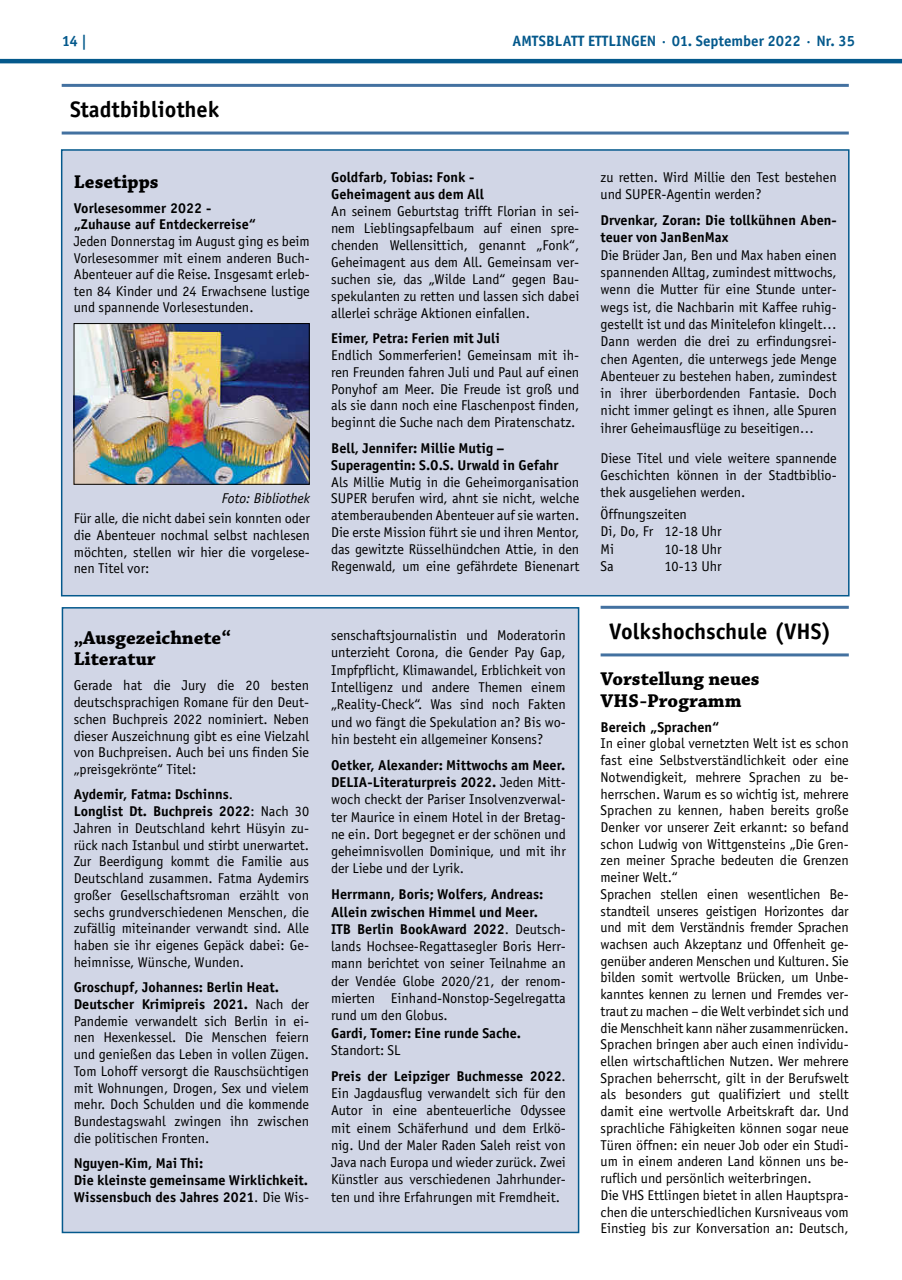
<style>
.page{position:relative;width:902px;height:1280px;background:#fff}
.page>*{position:absolute;margin:0;border:0;box-sizing:border-box;transform-origin:0 0}
.t1{font:700 22.5px "Officina Sans";color:#000}
.t2{font:700 19.5px/21.3px "Chaparral Pro";color:#000}
.t3{font:700 15px "Officina Sans";color:#04598c}
.t4{font:14.25px/17.2px "Officina Sans";color:#000;text-align:justify}
.t5{font:700 14.25px/17px "Officina Sans";color:#000}
.t6{font:italic 14.25px "Officina Sans";color:#000}
.s1{font-weight:700}
.s2{font-weight:400}
</style>
<div class="page">
<hr style="left:0;top:59px;width:901px;height:4px;background:#04598c">
<div style="left:62px;top:607px;width:517px;height:626px;background:#d1d6e6;border:2px solid #04598c"></div>
<div style="left:61px;top:149px;width:788px;height:447px;background:#d1d6e6;border:2px solid #04598c"></div>
<img style="left:76px;top:325px;width:231px;height:158px">
<div style="left:74px;top:323px;width:235px;height:162px;border:1px solid #000"></div>
<hr style="left:62px;top:84px;width:786px;height:3px;background:#4371a0">
<hr style="left:62px;top:132px;width:786px;height:3px;background:#4371a0">
<hr style="left:600px;top:606px;width:248px;height:3px;background:#4371a0">
<hr style="left:600px;top:653px;width:248px;height:3px;background:#4371a0">
<p class="t3" style="left:62px;top:32px;width:27px">14 |</p>
<p class="t3" style="left:512px;top:32px;width:344px">AMTSBLATT ETTLINGEN · 01. September 2022 · Nr. 35</p>
<h1 class="t1" style="left:70px;top:95px;width:151px">Stadtbibliothek</h1>
<h2 class="t2" style="left:74px;top:172px;width:86px">Lesetipps</h2>
<p class="t5" style="left:74px;top:200px;width:184px">Vorlesesommer 2022 - „Zuhause auf Entdeckerreise“</p>
<p class="t4" style="left:74px;top:233px;width:238px;line-height:16.6px">Jeden Donnerstag im August ging es beim Vorlesesommer mit einem anderen Buch-Abenteuer auf die Reise. Insgesamt erleb&shy;ten 84 Kinder und 24 Erwachsene lustige und spannende Vorlesestunden.</p>
<p class="t6" style="left:222px;top:489px;width:90px">Foto: Bibliothek</p>
<p class="t4" style="left:74px;top:510px;width:238px;line-height:16.6px">Für alle, die nicht dabei sein konnten oder die Abenteuer nochmal selbst nachlesen möchten, stellen wir hier die vorgelese&shy;nen Titel vor:</p>
<p class="t5" style="left:331px;top:169px;width:154px">Goldfarb, Tobias: Fonk -<br>Geheimagent aus dem All</p>
<p class="t4" style="left:331px;top:203px;width:250px">An seinem Geburtstag trifft Florian in sei&shy;nem Lieblingsapfelbaum auf einen spre&shy;chenden Wellensittich, genannt „Fonk“, Geheimagent aus dem All. Gemeinsam ver&shy;suchen sie, das „Wilde Land“ gegen Bau&shy;spekulanten zu retten und lassen sich dabei allerlei schräge Aktionen einfallen.</p>
<p class="t5" style="left:331px;top:329px;width:170px">Eimer, Petra: Ferien mit Juli</p>
<p class="t4" style="left:331px;top:347px;width:250px">Endlich Sommerferien! Gemeinsam mit ih&shy;ren Freunden fahren Juli und Paul auf einen Ponyhof am Meer. Die Freude ist groß und als sie dann noch eine Flaschenpost finden, beginnt die Suche nach dem Piratenschatz.</p>
<p class="t5" style="left:331px;top:439px;width:229px">Bell, Jennifer: Millie Mutig –<br>Superagentin: S.O.S. Urwald in Gefahr</p>
<p class="t4" style="left:331px;top:473px;width:250px">Als Millie Mutig in die Geheimorganisation SUPER berufen wird, ahnt sie nicht, welche atemberaubenden Abenteuer auf sie warten.<br>Die erste Mission führt sie und ihren Mentor, das gewitzte Rüsselhündchen Attie, in den Regenwald, um eine gefährdete Bienenart</p>
<h2 class="t2" style="left:74px;top:628px;width:158px">„Ausgezeichnete“<br>Literatur</h2>
<p class="t4" style="left:74px;top:677px;width:237px;line-height:16.8px">Gerade hat die Jury die 20 besten deutschsprachigen Romane für den Deut&shy;schen Buchpreis 2022 nominiert. Neben dieser Auszeichnung gibt es eine Vielzahl von Buchpreisen. Auch bei uns finden Sie „preisgekrönte“ Titel:</p>
<p class="t4" style="left:74px;top:786px;width:237px;line-height:16.8px;text-align:left"><span class="s1">Aydemir, Fatma: Dschinns</span>.<br><span class="s1">Longlist Dt. Buchpreis 2022</span>: Nach 30<br>Jahren in Deutschland kehrt Hüsyin zu&shy;rück nach Istanbul und stirbt unerwartet.<br>Zur Beerdigung kommt die Familie aus Deutschland zusammen. Fatma Aydemirs großer Gesellschaftsroman erzählt von sechs grundverschiedenen Menschen, die zufällig miteinander verwandt sind. Alle haben sie ihr eigenes Gepäck dabei: Ge&shy;heimnisse, Wünsche, Wunden.</p>
<p class="t4" style="left:74px;top:979px;width:237px;line-height:16.8px;text-align:left"><span class="s1">Groschupf, Johannes: Berlin Heat.<br>Deutscher Krimipreis 2021.</span> Nach der Pandemie verwandelt sich Berlin in ei&shy;nen Hexenkessel. Die Menschen feiern und genießen das Leben in vollen Zügen.<br>Tom Lohoff versorgt die Rauschsüchtigen mit Wohnungen, Drogen, Sex und vielem mehr. Doch Schulden und die kommende Bundestagswahl zwingen ihn zwischen die politischen Fronten.</p>
<p class="t5" style="left:74px;top:1155px;width:237px">Nguyen-Kim, Mai Thi:<br>Die kleinste gemeinsame Wirklichkeit.<br>Wissensbuch des Jahres 2021<span class="s2">. Die Wis-</span></p>
<p class="t4" style="left:331px;top:627px;width:236px">senschaftsjournalistin und Moderatorin unterzieht Corona, die Gender Pay Gap, Impfpflicht, Klimawandel, Erblichkeit von Intelligenz und andere Themen einem „Reality-Check“. Was sind noch Fakten und wo fängt die Spekulation an? Bis wo&shy;hin besteht ein allgemeiner Konsens?</p>
<p class="t4" style="left:331px;top:756px;width:236px"><span class="s1">Oetker, Alexander: Mittwochs am Meer.<br>DELIA-Literaturpreis 2022.</span> Jeden Mitt&shy;woch checkt der Pariser Insolvenzverwal&shy;ter Maurice in einem Hotel in der Bretag&shy;ne ein. Dort begegnet er der schönen und geheimnisvollen Dominique, und mit ihr der Liebe und der Lyrik.</p>
<p class="t4" style="left:331px;top:886px;width:236px;text-align:left"><span class="s1">Herrmann, Boris; Wolfers, Andreas:<br>Allein zwischen Himmel und Meer.<br>ITB Berlin BookAward 2022</span>. Deutsch&shy;lands Hochsee-Regattasegler Boris Herr&shy;mann berichtet von seiner Teilnahme an der Vendée Globe 2020/21, der renom&shy;mierten Einhand-Nonstop-Segelregatta rund um den Globus.</p>
<p class="t5" style="left:331px;top:1024px;width:191px">Gardi, Tomer: Eine runde Sache.</p>
<p class="t5" style="left:331px;top:1037px;width:236px;line-height:25.8px"><span class="s2">Standort: SL<br></span>Preis der Leipziger Buchmesse 2022<span class="s2">.</span></p>
<p class="t4" style="left:331px;top:1084px;width:236px">Ein Jagdausflug verwandelt sich für den Autor in eine abenteuerliche Odyssee mit einem Schäferhund und dem Erlkö&shy;nig. Und der Maler Raden Saleh reist von Java nach Europa und wieder zurück. Zwei Künstler aus verschiedenen Jahrhunder&shy;ten und ihre Erfahrungen mit Fremdheit.</p>
<p class="t4" style="left:600px;top:168px;width:237px">zu retten. Wird Millie den Test bestehen und SUPER-Agentin werden?</p>
<p class="t5" style="left:600px;top:211px;width:237px">Drvenkar, Zoran: Die tollkühnen Aben&shy;teuer von JanBenMax</p>
<p class="t4" style="left:600px;top:246px;width:238px">Die Brüder Jan, Ben und Max haben einen spannenden Alltag, zumindest mittwochs, wenn die Mutter für eine Stunde unter&shy;wegs ist, die Nachbarin mit Kaffee ruhig&shy;gestellt ist und das Minitelefon klingelt… Dann werden die drei zu erfindungsrei&shy;chen Agenten, die unterwegs jede Menge Abenteuer zu bestehen haben, zumindest in ihrer überbordenden Fantasie. Doch nicht immer gelingt es ihnen, alle Spuren ihrer Geheimausflüge zu beseitigen…</p>
<p class="t4" style="left:600px;top:449px;width:237px">Diese Titel und viele weitere spannende Geschichten können in der Stadtbiblio&shy;thek ausgeliehen werden.</p>
<p class="t4" style="left:600px;top:506px;width:123px;text-align:left">Öffnungszeiten<br>Di, Do, Fr 12-18 Uhr<br>Mi</p>
<p class="t4" style="left:664px;top:540px;width:59px">10-18 Uhr</p>
<p class="t4" style="left:600px;top:557px;width:15px">Sa</p>
<p class="t4" style="left:664px;top:557px;width:59px">10-13 Uhr</p>
<h1 class="t1" style="left:609px;top:617px;width:224px">Volkshochschule (VHS)</h1>
<h2 class="t2" style="left:600px;top:669px;width:160px">Vorstellung neues<br>VHS-Programm</h2>
<p class="t5" style="left:600px;top:718px;width:120px">Bereich „Sprachen“</p>
<p class="t4" style="left:600px;top:735px;width:250px;line-height:16.6px;text-align:left">In einer global vernetzten Welt ist es schon fast eine Selbstverständlichkeit oder eine Notwendigkeit, mehrere Sprachen zu be&shy;herrschen. Warum es so wichtig ist, mehrere Sprachen zu kennen, haben bereits große Denker vor unserer Zeit erkannt: so befand schon Ludwig von Wittgensteins „Die Gren&shy;zen meiner Sprache bedeuten die Grenzen meiner Welt.“<br>Sprachen stellen einen wesentlichen Be&shy;standteil unseres geistigen Horizontes dar und mit dem Verständnis fremder Sprachen wachsen auch Akzeptanz und Offenheit ge&shy;genüber anderen Menschen und Kulturen. Sie bilden somit wertvolle Brücken, um Unbe&shy;kanntes kennen zu lernen und Fremdes ver&shy;traut zu machen – die Welt verbindet sich und die Menschheit kann näher zusammenrücken.<br>Sprachen bringen aber auch einen individu&shy;ellen wirtschaftlichen Nutzen. Wer mehrere Sprachen beherrscht, gilt in der Berufswelt als besonders gut qualifiziert und stellt damit eine wertvolle Arbeitskraft dar. Und sprachliche Fähigkeiten können sogar neue Türen öffnen: ein neuer Job oder ein Studi&shy;um in einem anderen Land können uns be&shy;ruflich und persönlich weiterbringen.<br>Die VHS Ettlingen bietet in allen Hauptspra&shy;chen die unterschiedlichen Kursniveaus vom Einstieg bis zur Konversation an: Deutsch,</p>
</div>
